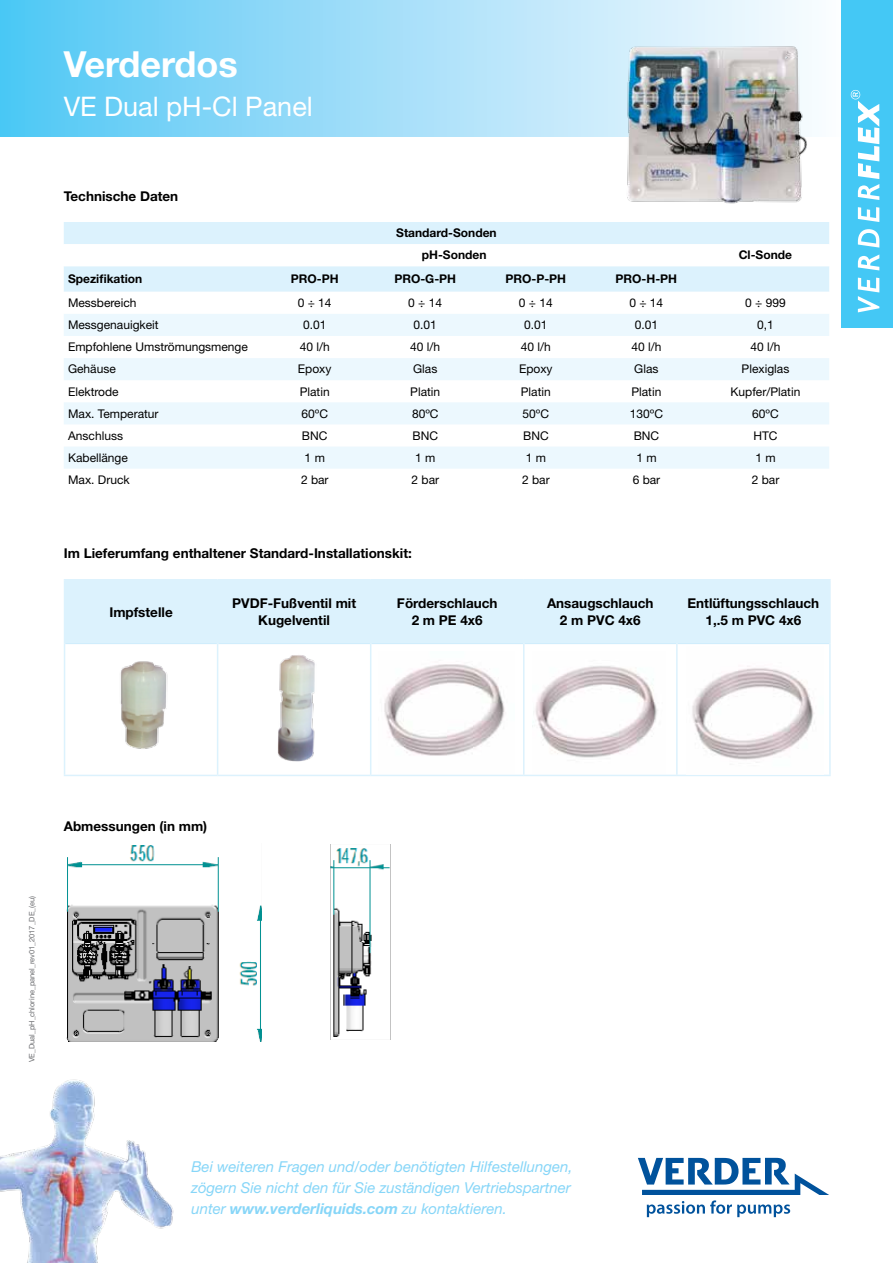
<style>
.page{position:relative;width:893px;height:1263px;background:#fff}
.page>*{position:absolute;margin:0;border:0;box-sizing:border-box;transform-origin:0 0}
.t1{font:700 36px "Helvetica Neue LT Std";color:#fff}
.t2{font:27px "Helvetica Neue LT Std";color:#fff}
.t3{font:italic 15px/21px "Helvetica Neue LT Std";color:#87d6f8;text-align:justify}
.t4{font:700 13.5px/16.5px "Helvetica Neue LT Std";color:#000;text-align:center}
.t5{font:12px "Helvetica Neue LT Std";color:#000}
.t6{font:700 12px/22px "Helvetica Neue LT Std";color:#000}
.t7{font:7.5px "Helvetica Neue LT Std";color:#6d6e71}
.s1{font-weight:700}
</style>
<div class="page">
<div style="left:0;top:0;width:842px;height:136px;background:linear-gradient(to right,#53c7f5,#fffcff)"></div>
<div style="left:842px;top:0;width:51px;height:327px;background:#44c8f5"></div>
<svg style="left:858px;top:278px;width:21px;height:34px"></svg>
<svg style="left:858px;top:254px;width:21px;height:16px"></svg>
<svg style="left:858px;top:229px;width:21px;height:19px"></svg>
<svg style="left:858px;top:207px;width:21px;height:15px"></svg>
<svg style="left:851px;top:90px;width:28px;height:110px"></svg>
<div style="left:64px;top:222px;width:765px;height:22px;background:#dcf2fd"></div>
<svg style="left:64px;top:266px;width:765px;height:26px;background:#ddf2fd"></svg>
<svg style="left:64px;top:314px;width:765px;height:155px;fill:#ecf8fe"></svg>
<img style="left:0;top:1079px;width:174px;height:184px">
<img style="left:66px;top:844px;width:325px;height:197px">
<svg style="left:638px;top:1158px;width:191px;height:59px"></svg>
<img style="left:622px;top:42px;width:188px;height:162px">
<div style="left:65px;top:581px;width:764px;height:62px;background:#dcf2fd"></div>
<svg style="left:65px;top:644px;width:764px;height:131px"></svg>
<hr style="left:65px;top:643px;width:152px;height:1px;background:#ccecfc">
<hr style="left:218px;top:643px;width:152px;height:1px;background:#ccecfc">
<hr style="left:371px;top:643px;width:152px;height:1px;background:#ccecfc">
<hr style="left:524px;top:643px;width:152px;height:1px;background:#ccecfc">
<hr style="left:678px;top:643px;width:151px;height:1px;background:#ccecfc">
<hr style="left:64px;top:579px;width:154px;height:2px;background:#dcf2fd">
<hr style="left:64px;top:580px;width:1px;height:64px;background:#dcf2fd">
<hr style="left:218px;top:579px;width:153px;height:2px;background:#dcf2fd">
<hr style="left:217px;top:580px;width:1px;height:64px;background:#dcf2fd">
<hr style="left:371px;top:579px;width:153px;height:2px;background:#dcf2fd">
<hr style="left:370px;top:580px;width:1px;height:64px;background:#dcf2fd">
<hr style="left:524px;top:579px;width:153px;height:2px;background:#dcf2fd">
<hr style="left:523px;top:580px;width:1px;height:64px;background:#dcf2fd">
<hr style="left:677px;top:579px;width:154px;height:2px;background:#dcf2fd">
<hr style="left:676px;top:580px;width:2px;height:64px;background:#dcf2fd">
<hr style="left:829px;top:580px;width:2px;height:64px;background:#dcf2fd">
<hr style="left:64px;top:644px;width:1px;height:131px;background:#dcf2fd">
<hr style="left:217px;top:644px;width:1px;height:131px;background:#dcf2fd">
<hr style="left:370px;top:644px;width:1px;height:131px;background:#dcf2fd">
<hr style="left:523px;top:644px;width:1px;height:131px;background:#dcf2fd">
<hr style="left:676px;top:644px;width:2px;height:131px;background:#dcf2fd">
<hr style="left:829px;top:644px;width:2px;height:131px;background:#dcf2fd">
<hr style="left:64px;top:775px;width:154px;height:1px;background:#dcf2fd">
<hr style="left:218px;top:775px;width:153px;height:1px;background:#dcf2fd">
<hr style="left:371px;top:775px;width:153px;height:1px;background:#dcf2fd">
<hr style="left:524px;top:775px;width:153px;height:1px;background:#dcf2fd">
<hr style="left:677px;top:775px;width:154px;height:1px;background:#dcf2fd">
<img style="left:378px;top:652px;width:137px;height:122px">
<img style="left:533px;top:652px;width:132px;height:122px">
<img style="left:687px;top:647px;width:136px;height:127px">
<img style="left:110px;top:661px;width:66px;height:90px">
<img style="left:277px;top:653px;width:39px;height:108px">
<h1 class="t1" style="left:64px;top:42px;width:176px">Verderdos</h1>
<h2 class="t2" style="left:64px;top:90px;width:251px">VE Dual pH-Cl Panel</h2>
<p class="t4" style="left:64px;top:188px;width:116px">Technische Daten</p>
<p class="t6" style="left:422px;top:222px;width:76px;text-indent:-26px">Standard-Sonden pH-Sonden</p>
<p class="t6" style="left:739px;top:244px;width:55px">Cl-Sonde</p>
<p class="t6" style="left:68px;top:268px;width:76px">Spezifikation</p>
<p class="t6" style="left:291px;top:268px;width:49px">PRO-PH</p>
<p class="t6" style="left:394px;top:268px;width:63px">PRO-G-PH</p>
<p class="t6" style="left:505px;top:268px;width:62px">PRO-P-PH</p>
<p class="t6" style="left:616px;top:268px;width:63px">PRO-H-PH</p>
<p class="t5" style="left:68px;top:296px;width:70px">Messbereich</p>
<p class="t5" style="left:298px;top:296px;width:35px">0 ÷ 14</p>
<p class="t5" style="left:408px;top:296px;width:35px">0 ÷ 14</p>
<p class="t5" style="left:519px;top:296px;width:35px">0 ÷ 14</p>
<p class="t5" style="left:629px;top:296px;width:35px">0 ÷ 14</p>
<p class="t5" style="left:745px;top:296px;width:42px">0 ÷ 999</p>
<p class="t5" style="left:68px;top:318px;width:92px">Messgenauigkeit</p>
<p class="t5" style="left:303px;top:318px;width:25px">0.01</p>
<p class="t5" style="left:414px;top:318px;width:25px">0.01</p>
<p class="t5" style="left:524px;top:318px;width:25px">0.01</p>
<p class="t5" style="left:635px;top:318px;width:25px">0.01</p>
<p class="t5" style="left:757px;top:318px;width:18px">0,1</p>
<p class="t5" style="left:68px;top:340px;width:181px">Empfohlene Umströmungsmenge</p>
<p class="t5" style="left:300px;top:340px;width:32px">40 l/h</p>
<p class="t5" style="left:410px;top:340px;width:32px">40 l/h</p>
<p class="t5" style="left:521px;top:340px;width:32px">40 l/h</p>
<p class="t5" style="left:631px;top:340px;width:32px">40 l/h</p>
<p class="t5" style="left:750px;top:340px;width:32px">40 l/h</p>
<p class="t5" style="left:68px;top:362px;width:49px">Gehäuse</p>
<p class="t5" style="left:298px;top:362px;width:35px">Epoxy</p>
<p class="t5" style="left:413px;top:362px;width:26px">Glas</p>
<p class="t5" style="left:519px;top:362px;width:35px">Epoxy</p>
<p class="t5" style="left:634px;top:362px;width:26px">Glas</p>
<p class="t5" style="left:742px;top:362px;width:49px">Plexiglas</p>
<p class="t5" style="left:68px;top:384px;width:52px">Elektrode</p>
<p class="t5" style="left:300px;top:384px;width:31px">Platin</p>
<p class="t5" style="left:410px;top:384px;width:31px">Platin</p>
<p class="t5" style="left:521px;top:384px;width:31px">Platin</p>
<p class="t5" style="left:631px;top:384px;width:31px">Platin</p>
<p class="t5" style="left:731px;top:384px;width:71px">Kupfer/Platin</p>
<p class="t5" style="left:68px;top:406px;width:92px">Max. Temperatur</p>
<p class="t5" style="left:301px;top:406px;width:28px">60ºC</p>
<p class="t5" style="left:412px;top:406px;width:28px">80ºC</p>
<p class="t5" style="left:523px;top:406px;width:28px">50ºC</p>
<p class="t5" style="left:630px;top:406px;width:35px">130ºC</p>
<p class="t5" style="left:752px;top:406px;width:28px">60ºC</p>
<p class="t5" style="left:68px;top:428px;width:56px">Anschluss</p>
<p class="t5" style="left:302px;top:428px;width:27px">BNC</p>
<p class="t5" style="left:413px;top:428px;width:27px">BNC</p>
<p class="t5" style="left:523px;top:428px;width:27px">BNC</p>
<p class="t5" style="left:634px;top:428px;width:27px">BNC</p>
<p class="t5" style="left:753px;top:428px;width:26px">HTC</p>
<p class="t5" style="left:68px;top:450px;width:61px">Kabellänge</p>
<p class="t5" style="left:305px;top:450px;width:22px">1 m</p>
<p class="t5" style="left:415px;top:450px;width:22px">1 m</p>
<p class="t5" style="left:526px;top:450px;width:22px">1 m</p>
<p class="t5" style="left:636px;top:450px;width:22px">1 m</p>
<p class="t5" style="left:755px;top:450px;width:22px">1 m</p>
<p class="t5" style="left:68px;top:473px;width:63px">Max. Druck</p>
<p class="t5" style="left:301px;top:473px;width:29px">2 bar</p>
<p class="t5" style="left:412px;top:473px;width:29px">2 bar</p>
<p class="t5" style="left:522px;top:473px;width:29px">2 bar</p>
<p class="t5" style="left:633px;top:473px;width:29px">6 bar</p>
<p class="t5" style="left:752px;top:473px;width:29px">2 bar</p>
<p class="t4" style="left:64px;top:545px;width:350px">Im Lieferumfang enthaltener Standard-Installationskit:</p>
<p class="t4" style="left:109px;top:603px;width:65px">Impfstelle</p>
<p class="t4" style="left:232px;top:595px;width:125px">PVDF-Fußventil mit<br>Kugelventil</p>
<p class="t4" style="left:397px;top:595px;width:102px">Förderschlauch<br>2 m PE 4x6</p>
<p class="t4" style="left:547px;top:595px;width:108px">Ansaugschlauch<br>2 m PVC 4x6</p>
<p class="t4" style="left:687px;top:595px;width:133px">Entlüftungsschlauch<br>1,.5 m PVC 4x6</p>
<p class="t7" style="left:27px;top:1062px;width:168px;rotate:-90deg">VE_Dual_pH_chlorine_panel_rev01_2017_DE_(eu)</p>
<p class="t4" style="left:64px;top:818px;width:145px">Abmessungen (in mm)</p>
<p class="t3" style="left:191px;top:1156px;width:383px">Bei weiteren Fragen und/oder benötigten Hilfestellungen, zögern Sie nicht den für Sie zuständigen Vertriebspartner unter <span class="s1">www.verderliquids.com</span> zu kontaktieren.</p>
</div>
